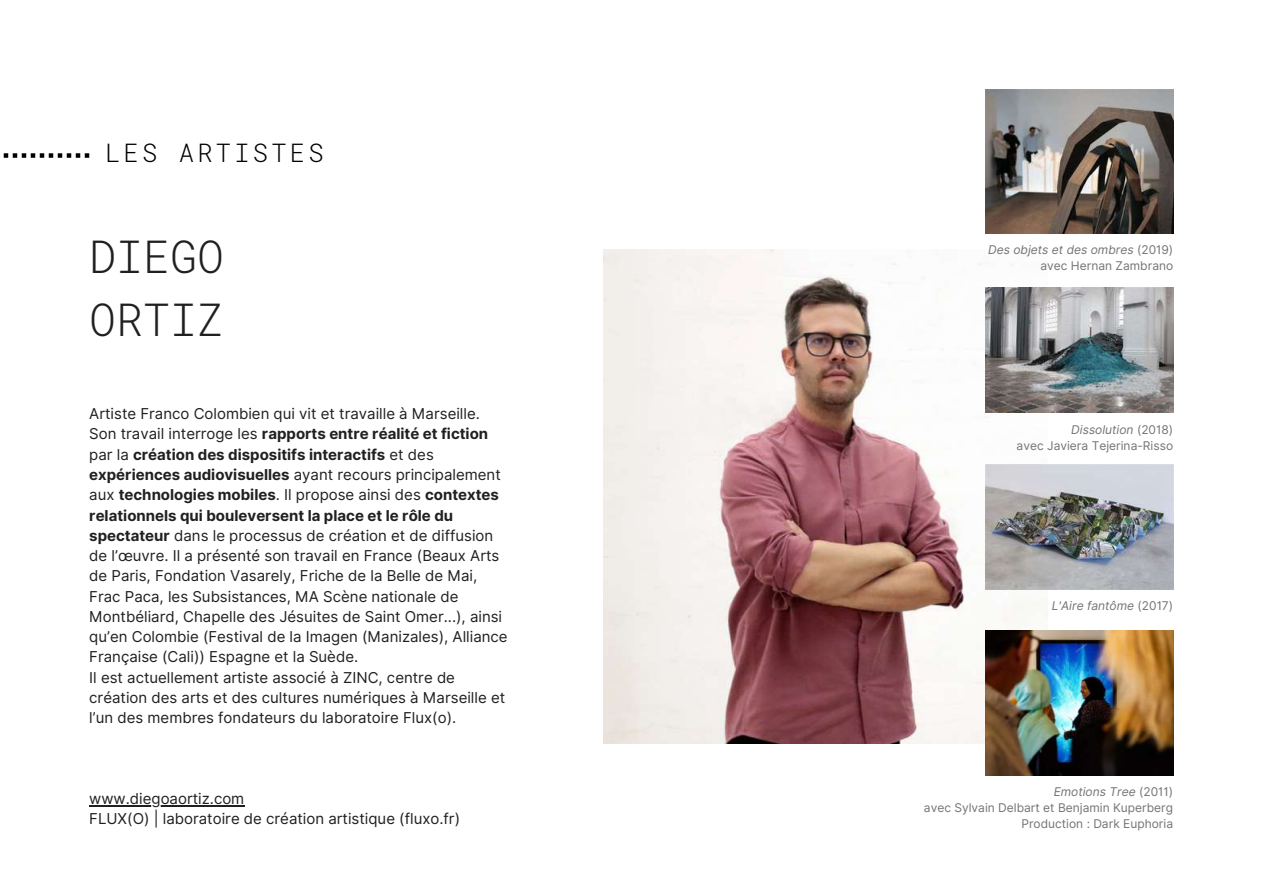
<style>
.page{position:relative;width:1263px;height:894px;background:#fff}
.page>*{position:absolute;margin:0;border:0;box-sizing:border-box;transform-origin:0 0}
.t1{font:300 45px/63px "Roboto Mono";color:#211f1f}
.t2{font:300 25.5px "Roboto Mono";letter-spacing:.125em;color:#000}
.t3{font:15px/20.2px "Inter";color:#211f1f}
.t4{font:12px/16px "Inter";color:#737373;text-align:right}
.t5{font:italic 12px "Inter";color:#737373}
.s1{font-weight:700}
.s2{font-style:italic}
.s3{font-style:normal}
</style>
<div class="page">
<img style="left:603px;top:249px;width:444px;height:494px">
<hr style="left:89px;top:805px;width:155px;height:1px;background:#211f1f">
<svg style="left:3px;top:153px;width:86px;height:5px"></svg>
<img style="left:985px;top:630px;width:188px;height:145px">
<img style="left:985px;top:89px;width:188px;height:144px">
<img style="left:985px;top:287px;width:188px;height:125px">
<img style="left:985px;top:464px;width:188px;height:125px">
<h2 class="t2" style="left:105px;top:135px;width:220px">LES ARTISTES</h2>
<h1 class="t1" style="left:89px;top:224px;width:136px">DIEGO<br>ORTIZ</h1>
<p class="t3" style="left:89px;top:403px;width:420px">Artiste Franco Colombien qui vit et travaille à Marseille.<br>Son travail interroge les <span class="s1">rapports entre réalité et fiction </span>par la <span class="s1">création des dispositifs interactifs</span> et des <span class="s1">expériences audiovisuelles</span> ayant recours principalement aux <span class="s1">technologies mobiles</span>. Il propose ainsi des <span class="s1">contextes relationnels qui bouleversent la place et le rôle du spectateur</span> dans le processus de création et de diffusion de l’œuvre. Il a présenté son travail en France (Beaux Arts de Paris, Fondation Vasarely, Friche de la Belle de Mai, Frac Paca, les Subsistances, MA Scène nationale de Montbéliard, Chapelle des Jésuites de Saint Omer...), ainsi qu’en Colombie (Festival de la Imagen (Manizales), Alliance Française (Cali)) Espagne et la Suède.<br>Il est actuellement artiste associé à ZINC, centre de création des arts et des cultures numériques à Marseille et l’un des membres fondateurs du laboratoire Flux(o).</p>
<p class="t3" style="left:89px;top:788px;width:372px">www.diegoaortiz.com<br>FLUX(O) | laboratoire de création artistique (fluxo.fr)</p>
<p class="t4" style="left:988px;top:242px;width:187px"><span class="s2">Des objets et des ombres</span> (2019) avec Hernan Zambrano</p>
<p class="t4" style="left:1017px;top:421px;width:158px"><span class="s2">Dissolution</span> (2018)<br>avec Javiera Tejerina-Risso</p>
<p class="t5" style="left:1052px;top:598px;width:123px">L'Aire fantôme <span class="s3">(2017)</span></p>
<p class="t4" style="left:924px;top:783px;width:251px"><span class="s2">Emotions Tree</span> (2011)<br>avec Sylvain Delbart et Benjamin Kuperberg<br>Production : Dark Euphoria</p>
</div>
